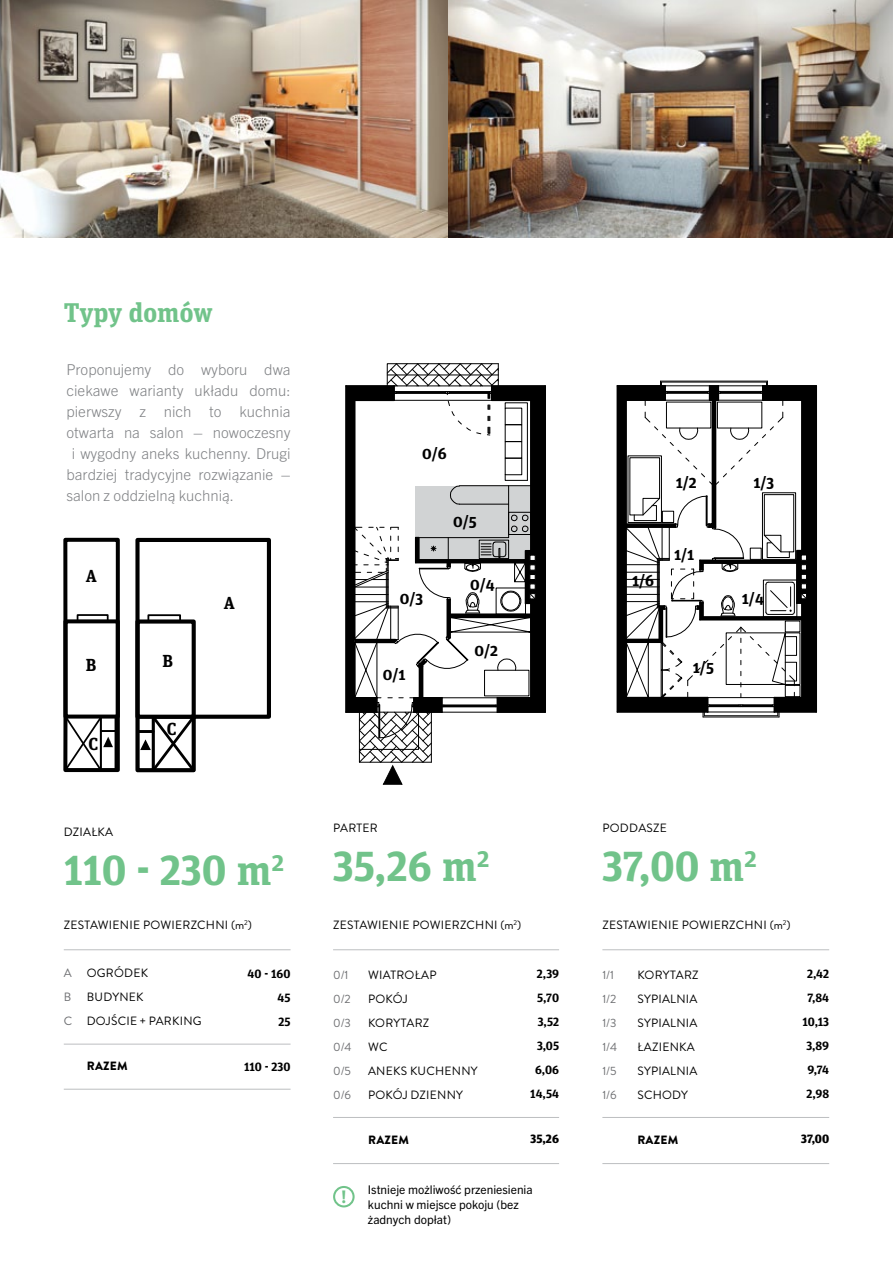
<style>
.page{position:relative;width:893px;height:1263px;background:#fff}
.page>*{position:absolute;margin:0;border:0;box-sizing:border-box;transform-origin:0 0}
.t1{font:700 42px "Unit Slab Pro";color:#71c38a}
.t2{font:700 27px "Unit Slab Pro";color:#71c38a}
.t3{font:700 18px "Unit Slab Pro";color:#71c38a}
.t4{font:700 17.4px "Unit Slab Pro";color:#000}
.t5{font:700 15.6px "Unit Slab Pro";color:#000}
.t6{font:300 15px "Trade Gothic Next LT Pro";color:#808285}
.t7{font:12px/24px "Brandon Grotesque";letter-spacing:.02em;color:#000}
.t8{font:12px/15px "Trade Gothic Next LT Pro";color:#000}
.t9{font:700 12px/24px "Unit Slab Pro";color:#000;text-align:center}
.t10{font:12px/24px "Brandon Grotesque";color:#6d6e71}
.t11{font:900 12px "Brandon Grotesque";letter-spacing:.02em;color:#000}
.t12{font:900 12px "Unit Slab Pro";color:#000}
.t13{font:7.05px "Brandon Grotesque";color:#000}
.s1{font-size:12px}
</style>
<div class="page">
<hr style="left:345px;top:386px;width:2px;height:326px;background:#000">
<hr style="left:544px;top:386px;width:2px;height:326px;background:#000">
<svg style="left:346px;top:363px;width:199px;height:422px"></svg>
<hr style="left:703px;top:717px;width:76px;height:1px;background:#000">
<hr style="left:815px;top:386px;width:2px;height:326px;background:#000">
<svg style="left:617px;top:381px;width:199px;height:336px"></svg>
<hr style="left:602px;top:1117px;width:227px;height:1px;background:#bcbec0">
<hr style="left:602px;top:949px;width:227px;height:1px;background:#bcbec0">
<hr style="left:64px;top:949px;width:227px;height:1px;background:#bcbec0">
<hr style="left:64px;top:1044px;width:227px;height:1px;background:#bcbec0">
<hr style="left:64px;top:1089px;width:227px;height:1px;background:#bcbec0">
<hr style="left:602px;top:1163px;width:227px;height:1px;background:#bcbec0">
<hr style="left:333px;top:1117px;width:226px;height:1px;background:#bcbec0">
<hr style="left:333px;top:1163px;width:226px;height:1px;background:#bcbec0">
<hr style="left:333px;top:949px;width:226px;height:1px;background:#bcbec0">
<div style="left:333px;top:1186px;width:22px;height:21px;border:2px solid #71c38a;border-radius:50%"></div>
<svg style="left:135px;top:537px;width:136px;height:236px"></svg>
<svg style="left:63px;top:537px;width:57px;height:236px"></svg>
<img style="left:0;top:0;width:893px;height:237px">
<h2 class="t2" style="left:64px;top:293px;width:150px">Typy domów</h2>
<p class="t6" style="left:66px;top:359px;width:226px">Proponujemy do wyboru dwa</p>
<p class="t6" style="left:66px;top:380px;width:226px">ciekawe warianty układu domu:</p>
<p class="t6" style="left:66px;top:401px;width:226px">pierwszy z nich to kuchnia</p>
<p class="t6" style="left:66px;top:422px;width:226px">otwarta na salon – nowoczesny</p>
<p class="t6" style="left:72px;top:443px;width:220px">i wygodny aneks kuchenny. Drugi</p>
<p class="t6" style="left:66px;top:464px;width:226px">bardziej tradycyjne rozwiązanie –</p>
<p class="t6" style="left:66px;top:485px;width:169px">salon z oddzielną kuchnią.</p>
<h3 class="t4" style="left:86px;top:563px;width:13px">A</h3>
<h3 class="t4" style="left:86px;top:653px;width:12px">B</h3>
<h3 class="t4" style="left:88px;top:731px;width:11px">C</h3>
<h3 class="t4" style="left:162px;top:648px;width:12px">B</h3>
<h3 class="t4" style="left:167px;top:716px;width:11px">C</h3>
<h3 class="t4" style="left:224px;top:590px;width:13px">A</h3>
<h3 class="t5" style="left:422px;top:442px;width:26px">0/6</h3>
<h3 class="t5" style="left:400px;top:587px;width:25px">0/3</h3>
<h3 class="t5" style="left:383px;top:663px;width:24px">0/1</h3>
<h3 class="t5" style="left:453px;top:510px;width:25px">0/5</h3>
<h3 class="t5" style="left:470px;top:573px;width:26px">0/4</h3>
<h3 class="t5" style="left:474px;top:639px;width:25px">0/2</h3>
<p class="t7" style="left:64px;top:820px;width:51px">DZIAŁKA</p>
<p class="t7" style="left:333px;top:816px;width:46px">PARTER</p>
<h1 class="t1" style="left:64px;top:839px;width:222px">110 - 230 m<sup>2</sup></h1>
<p class="t7" style="left:64px;top:913px;width:182px">ZESTAWIENIE POWIERZCHNI (M</p>
<p class="t13" style="left:244px;top:918px;width:9px">2<span class="s1">)</span></p>
<p class="t7" style="left:87px;top:961px;width:116px">OGRÓDEK<br>BUDYNEK<br>DOJŚCIE + PARKING</p>
<p class="t11" style="left:87px;top:1058px;width:43px">RAZEM</p>
<p class="t10" style="left:64px;top:961px;width:9px;text-align:justify">A B C</p>
<p class="t9" style="left:278px;top:961px;width:14px;text-align:justify;text-indent:-30px">40 - 160<br>45<br>25</p>
<p class="t9" style="left:244px;top:1054px;width:48px">110 - 230</p>
<h1 class="t1" style="left:333px;top:835px;width:158px">35,26 m<sup>2</sup></h1>
<p class="t7" style="left:333px;top:913px;width:190px">ZESTAWIENIE POWIERZCHNI (M<sup>2</sup>)</p>
<p class="t10" style="left:333px;top:963px;width:20px">0/1<br>0/2<br>0/3<br>0/4<br>0/5<br>0/6</p>
<p class="t9" style="left:530px;top:961px;width:30px;text-align:right">2,39<br>5,70<br>3,52<br>3,05<br>6,06<br>14,54</p>
<p class="t12" style="left:531px;top:1129px;width:30px">35,26</p>
<p class="t7" style="left:368px;top:963px;width:9px">WIATRO</p>
<p class="t7" style="left:415px;top:963px;width:16px">ŁAP</p>
<p class="t7" style="left:368px;top:987px;width:9px">POK</p>
<p class="t7" style="left:368px;top:987px;width:111px;text-indent:25px">ÓJ<br>KORYTARZ<br>WC<br>ANEKS KUCHENNY<br>POKÓJ DZIENNY</p>
<p class="t11" style="left:368px;top:1131px;width:43px">RAZEM</p>
<h3 class="t3" style="left:341px;top:1184px;width:7px">!</h3>
<p class="t8" style="left:368px;top:1181px;width:166px">Istnieje możliwość przeniesienia kuchni w miejsce pokoju (bez żadnych dopłat)</p>
<h3 class="t5" style="left:676px;top:471px;width:22px">1/2</h3>
<h3 class="t5" style="left:753px;top:471px;width:22px">1/3</h3>
<h3 class="t5" style="left:632px;top:569px;width:24px">1/6</h3>
<h3 class="t5" style="left:674px;top:544px;width:22px">1/1</h3>
<h3 class="t5" style="left:693px;top:656px;width:23px">1/5</h3>
<h3 class="t5" style="left:742px;top:587px;width:24px">1/4</h3>
<p class="t7" style="left:602px;top:816px;width:66px">PODDASZE</p>
<h1 class="t1" style="left:602px;top:835px;width:156px">37,00 m<sup>2</sup></h1>
<p class="t7" style="left:602px;top:913px;width:190px">ZESTAWIENIE POWIERZCHNI (M<sup>2</sup>)</p>
<p class="t10" style="left:602px;top:963px;width:16px">1/1<br>1/2<br>1/3<br>1/4<br>1/5<br>1/6</p>
<p class="t7" style="left:637px;top:963px;width:63px">KORYTARZ<br>SYPIALNIA<br>SYPIALNIA<br>ŁAZIENKA<br>SYPIALNIA<br>SCHODY</p>
<p class="t11" style="left:637px;top:1131px;width:43px">RAZEM</p>
<p class="t9" style="left:802px;top:961px;width:28px">2,42<br>7,84<br>10,13<br>3,89<br>9,74<br>2,98</p>
<p class="t12" style="left:801px;top:1129px;width:29px">37,00</p>
</div>
